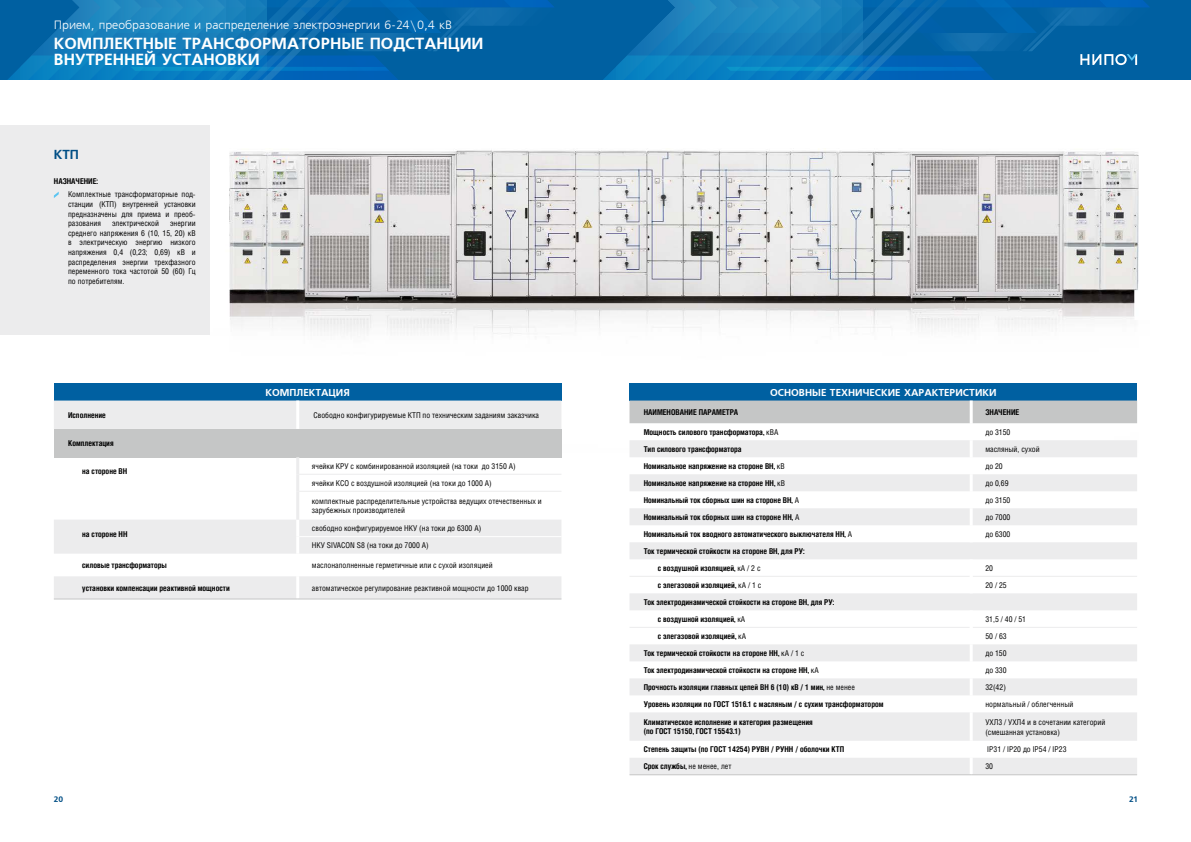
<style>
.page{position:relative;width:1191px;height:842px;background:#fff}
.page>*{position:absolute;margin:0;border:0;box-sizing:border-box;transform-origin:0 0}
.t1{font:16px/16px "AXP Free Set C Bold";color:#fff}
.t2{font:13px "AXP Free Set C Bold";color:#004e85}
.t3{font:12px "Free Set CTT";color:#fff}
.t4{font:10px "AXP Free Set C Bold";color:#fff}
.t5{font:700 8px/9.6px "Helios Cond";color:#000}
.t6{font:8px/9.6px "Helios Cond";color:#000}
.t7{font:8px "AXP Free Set C Bold";color:#004e85}
.s1{font-weight:400}
</style>
<div class="page">
<div style="left:595px;top:0;width:596px;height:79px;background:#0060a1"></div>
<div style="left:0;top:0;width:595px;height:79px;background:#0060a1"></div>
<svg style="left:9px;top:0;width:545px;height:79px"></svg>
<svg style="left:604px;top:0;width:546px;height:79px"></svg>
<img style="left:202px;top:150px;width:937px;height:303px">
<div style="left:629px;top:384px;width:508px;height:17px;background:#0060a1"></div>
<div style="left:629px;top:401px;width:508px;height:22px;background:#c5c6c6"></div>
<div style="left:629px;top:440px;width:508px;height:17px;background:#ececed"></div>
<svg style="left:630px;top:474px;width:507px;height:300px"></svg>
<hr style="left:969px;top:401px;width:3px;height:22px;background:#fff">
<hr style="left:969px;top:423px;width:3px;height:17px;background:#fff">
<hr style="left:969px;top:440px;width:3px;height:17px;background:#fff">
<hr style="left:969px;top:474px;width:3px;height:17px;background:#fff">
<hr style="left:969px;top:491px;width:3px;height:17px;background:#fff">
<hr style="left:969px;top:508px;width:3px;height:17px;background:#fff">
<hr style="left:969px;top:525px;width:3px;height:17px;background:#fff">
<hr style="left:969px;top:644px;width:3px;height:17px;background:#fff">
<hr style="left:969px;top:661px;width:3px;height:17px;background:#fff">
<hr style="left:969px;top:678px;width:3px;height:17px;background:#fff">
<hr style="left:969px;top:695px;width:3px;height:17px;background:#fff">
<hr style="left:969px;top:712px;width:3px;height:29px;background:#fff">
<hr style="left:969px;top:741px;width:3px;height:17px;background:#fff">
<hr style="left:969px;top:758px;width:3px;height:16px;background:#fff">
<hr style="left:629px;top:774px;width:342px;height:1px;background:#c5c6c6">
<hr style="left:971px;top:774px;width:166px;height:1px;background:#c5c6c6">
<hr style="left:629px;top:576px;width:340px;height:1px;background:#ececed">
<hr style="left:972px;top:576px;width:165px;height:1px;background:#ececed">
<hr style="left:629px;top:627px;width:340px;height:1px;background:#ececed">
<hr style="left:972px;top:627px;width:165px;height:1px;background:#ececed">
<hr style="left:969px;top:559px;width:3px;height:17px;background:#fff">
<hr style="left:969px;top:576px;width:3px;height:17px;background:#fff">
<hr style="left:969px;top:610px;width:3px;height:17px;background:#fff">
<hr style="left:969px;top:627px;width:3px;height:17px;background:#fff">
<div style="left:54px;top:384px;width:507px;height:17px;background:#0060a1"></div>
<svg style="left:54px;top:401px;width:507px;height:197px;fill:#f2f2f3"></svg>
<div style="left:54px;top:429px;width:507px;height:28px;background:#c5c6c6"></div>
<hr style="left:299px;top:536px;width:262px;height:1px;background:#fff">
<hr style="left:296px;top:401px;width:3px;height:28px;background:#fff">
<hr style="left:296px;top:520px;width:3px;height:17px;background:#fff">
<hr style="left:296px;top:537px;width:3px;height:17px;background:#fff">
<hr style="left:296px;top:554px;width:3px;height:22px;background:#fff">
<hr style="left:296px;top:576px;width:3px;height:22px;background:#fff">
<hr style="left:54px;top:598px;width:244px;height:1px;background:#c5c6c6">
<hr style="left:298px;top:598px;width:263px;height:1px;background:#c5c6c6">
<hr style="left:299px;top:474px;width:262px;height:1px;background:#ececed">
<hr style="left:299px;top:491px;width:262px;height:1px;background:#ececed">
<hr style="left:296px;top:457px;width:3px;height:17px;background:#ececed">
<hr style="left:296px;top:474px;width:3px;height:17px;background:#ececed">
<hr style="left:296px;top:491px;width:3px;height:29px;background:#ececed">
<div style="left:0;top:125px;width:210px;height:209px;background:#ececed"></div>
<svg style="left:54px;top:192px;width:5px;height:6px"></svg>
<p class="t3" style="left:54px;top:18px;width:400px">Прием, преобразование и распределение электроэнергии 6-24\0,4 кВ</p>
<p class="t1" style="left:54px;top:36px;width:431px">КОМПЛЕКТНЫЕ ТРАНСФОРМАТОРНЫЕ ПОДСТАНЦИИ<br>ВНУТРЕННЕЙ УСТАНОВКИ</p>
<p class="t2" style="left:54px;top:147px;width:27px">КТП</p>
<p class="t5" style="left:54px;top:176px;width:46px">НАЗНАЧЕНИЕ:</p>
<p class="t6" style="left:68px;top:190px;width:129px;text-align:justify">Комплектные трансформаторные под&shy;станции (КТП) внутренней установки предназначены для приема и преоб&shy;разования</p>
<p class="t6" style="left:112px;top:218px;width:49px">электрической</p>
<p class="t6" style="left:68px;top:218px;width:129px;text-align:justify;text-indent:102px">энергии среднего напряжения 6 (10, 15, 20) кВ в электрическую энергию низкого напряжения 0,4 (0,23; 0,69) кВ и распределения энергии трехфазного переменного тока частотой 50 (60) Гц по потребителям.</p>
<p class="t4" style="left:265px;top:386px;width:86px">КОМПЛЕКТАЦИЯ</p>
<p class="t5" style="left:68px;top:410px;width:39px">Исполнение</p>
<p class="t6" style="left:313px;top:410px;width:227px">Свободно конфигурируемые КТП по техническим заданиям заказчика</p>
<p class="t5" style="left:68px;top:438px;width:47px">Комплектация</p>
<p class="t5" style="left:82px;top:467px;width:47px">на стороне ВН</p>
<p class="t6" style="left:312px;top:461px;width:205px">ячейки КРУ с комбинированной изоляцией (на токи до 3150 А)</p>
<p class="t6" style="left:312px;top:478px;width:181px">ячейки КСО с воздушной изоляцией (на токи до 1000 А)</p>
<p class="t6" style="left:312px;top:496px;width:231px">комплектные распределительные устройства ведущих отечественных и зарубежных производителей</p>
<p class="t5" style="left:82px;top:529px;width:47px">на стороне НН</p>
<p class="t6" style="left:312px;top:523px;width:171px">свободно конфигурируемое НКУ (на токи до 6300 А)</p>
<p class="t6" style="left:312px;top:540px;width:118px">НКУ SIVACON S8 (на токи до 7000 А)</p>
<p class="t5" style="left:82px;top:560px;width:86px">силовые трансформаторы</p>
<p class="t6" style="left:312px;top:560px;width:182px">маслонаполненные герметичные или с сухой изоляцией</p>
<p class="t5" style="left:82px;top:583px;width:149px">установки компенсации реактивной мощности</p>
<p class="t6" style="left:312px;top:583px;width:218px">автоматическое регулирование реактивной мощности до 1000 квар</p>
<p class="t4" style="left:770px;top:386px;width:228px">ОСНОВНЫЕ ТЕХНИЧЕСКИЕ ХАРАКТЕРИСТИКИ</p>
<p class="t5" style="left:643px;top:407px;width:96px">НАИМЕНОВАНИЕ ПАРАМЕТРА</p>
<p class="t5" style="left:985px;top:407px;width:35px">ЗНАЧЕНИЕ</p>
<p class="t5" style="left:643px;top:427px;width:136px">Мощность силового трансформатора, <span class="s1">кВА</span></p>
<p class="t6" style="left:985px;top:427px;width:27px">до 3150</p>
<p class="t5" style="left:643px;top:444px;width:99px">Тип силового трансформатора</p>
<p class="t6" style="left:985px;top:444px;width:56px">масляный, сухой</p>
<p class="t5" style="left:643px;top:461px;width:142px">Номинальное напряжение на стороне ВН, <span class="s1">кВ</span></p>
<p class="t6" style="left:985px;top:461px;width:19px">до 20</p>
<p class="t5" style="left:643px;top:478px;width:143px">Номинальное напряжение на стороне НН, <span class="s1">кВ</span></p>
<p class="t6" style="left:985px;top:478px;width:25px">до 0,69</p>
<p class="t5" style="left:643px;top:495px;width:157px">Номинальный ток сборных шин на стороне ВН, <span class="s1">А</span></p>
<p class="t6" style="left:985px;top:495px;width:27px">до 3150</p>
<p class="t5" style="left:643px;top:512px;width:157px">Номинальный ток сборных шин на стороне НН, <span class="s1">А</span></p>
<p class="t6" style="left:985px;top:512px;width:27px">до 7000</p>
<p class="t5" style="left:643px;top:529px;width:210px">Номинальный ток вводного автоматического выключателя НН, <span class="s1">А</span></p>
<p class="t6" style="left:985px;top:529px;width:27px">до 6300</p>
<p class="t5" style="left:643px;top:546px;width:162px">Ток термической стойкости на стороне ВН, для РУ:</p>
<p class="t5" style="left:658px;top:563px;width:104px">с воздушной изоляцией, <span class="s1">кА / 2 с</span></p>
<p class="t6" style="left:985px;top:563px;width:9px">20</p>
<p class="t5" style="left:658px;top:580px;width:105px">с элегазовой изоляцией, <span class="s1">кА / 1 с</span></p>
<p class="t6" style="left:985px;top:580px;width:23px">20 / 25</p>
<p class="t5" style="left:643px;top:597px;width:192px">Ток электродинамической стойкости на стороне ВН, для РУ:</p>
<p class="t5" style="left:658px;top:614px;width:89px">с воздушной изоляцией, <span class="s1">кА</span></p>
<p class="t6" style="left:985px;top:614px;width:42px">31,5 / 40 / 51</p>
<p class="t5" style="left:658px;top:631px;width:90px">с элегазовой изоляцией, <span class="s1">кА</span></p>
<p class="t6" style="left:985px;top:631px;width:23px">50 / 63</p>
<p class="t5" style="left:643px;top:648px;width:162px">Ток термической стойкости на стороне НН, <span class="s1">кА / 1 с</span></p>
<p class="t6" style="left:985px;top:648px;width:23px">до 150</p>
<p class="t5" style="left:643px;top:665px;width:177px">Ток электродинамической стойкости на стороне НН, <span class="s1">кА</span></p>
<p class="t6" style="left:985px;top:665px;width:23px">до 330</p>
<p class="t5" style="left:643px;top:682px;width:213px">Прочность изоляции главных цепей ВН 6 (10) кВ / 1 мин, <span class="s1">не менее</span></p>
<p class="t6" style="left:985px;top:682px;width:22px">32(42)</p>
<p class="t5" style="left:643px;top:699px;width:241px">Уровень изоляции по ГОСТ 1516.1 с масляным / с сухим трансформатором</p>
<p class="t6" style="left:985px;top:699px;width:90px">нормальный / облегченный</p>
<p class="t5" style="left:643px;top:717px;width:171px">Климатическое исполнение и категория размещения (по ГОСТ 15150, ГОСТ 15543.1)</p>
<p class="t6" style="left:985px;top:717px;width:121px">УХЛ3 / УХЛ4 и в сочетании категорий (смешанная установка)</p>
<p class="t5" style="left:643px;top:744px;width:202px">Степень защиты (по ГОСТ 14254) РУВН / РУНН / оболочки КТП</p>
<p class="t6" style="left:987px;top:745px;width:81px">IP31 / IP20 до IP54 / IP23</p>
<p class="t5" style="left:643px;top:762px;width:89px">Срок службы, <span class="s1">не менее, лет</span></p>
<p class="t6" style="left:985px;top:762px;width:9px">30</p>
<p class="t7" style="left:54px;top:795px;width:11px">20</p>
<p class="t7" style="left:1129px;top:795px;width:10px">21</p>
</div>
